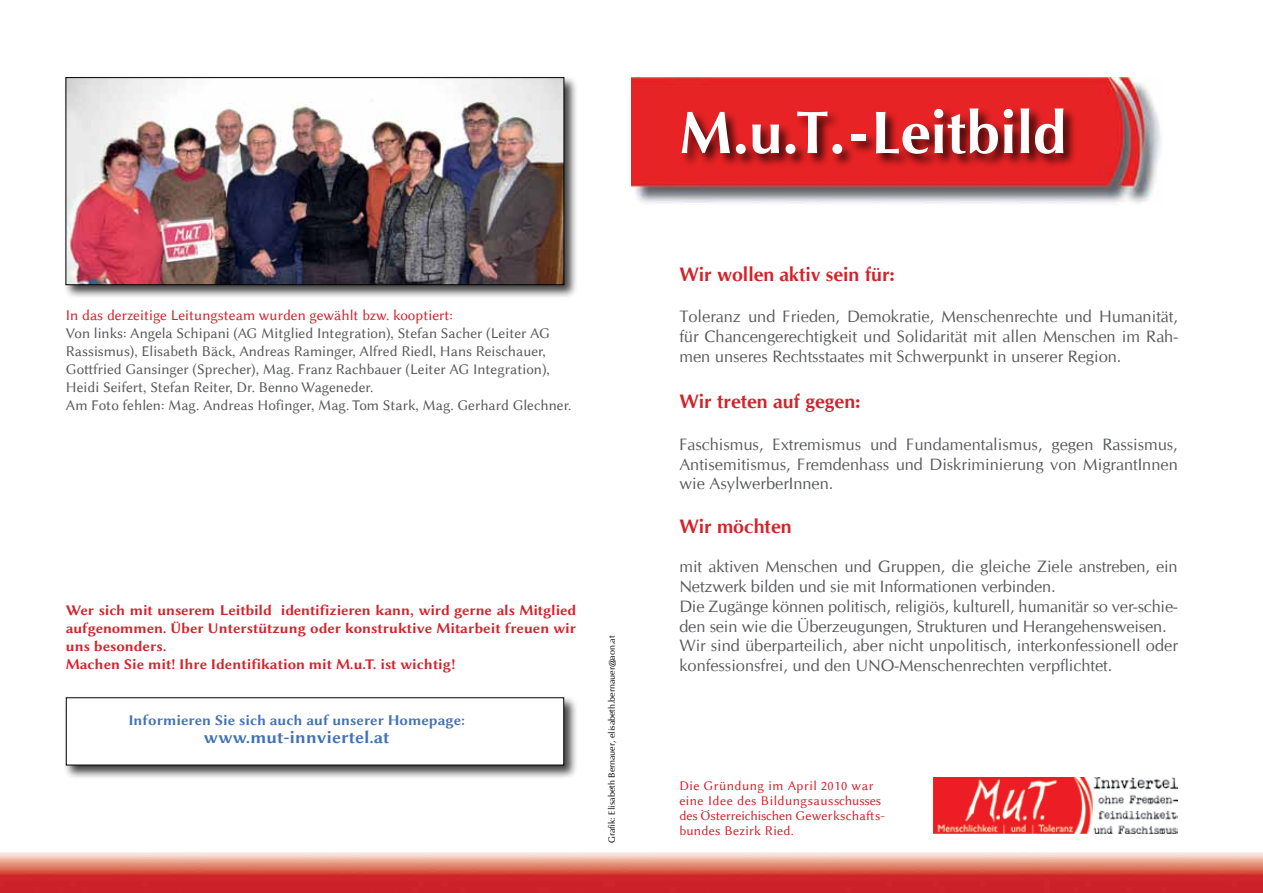
<style>
.page{position:relative;width:1263px;height:893px;background:#fff}
.page>*{position:absolute;margin:0;border:0;box-sizing:border-box;transform-origin:0 0}
.t1{font:700 60px "CG Omega";color:#fff}
.t2{font:700 19.5px "CG Omega";color:#d2232a}
.t3{font:18px "Linux Biolinum GB";color:#4172b7}
.t4{font:16.5px/19.8px "CG Omega";color:#58595b;text-align:justify}
.t5{font:15px/18px "Linux Biolinum G";color:#58595b}
.t6{font:15px/18px "Linux Biolinum GB";color:#d2232a}
.t7{font:15px "Linux Biolinum G";color:#d2232a}
.t8{font:15px "Linux Biolinum GB";color:#4172b7}
.t9{font:13.5px/15px "Linux Biolinum G";letter-spacing:.02em;color:#d2232a}
.t10{font:9px "CG Omega";color:#000}
</style>
<div class="page">
<div style="left:64px;top:695px;width:514px;height:84px;background:#000;opacity:.75"></div>
<div style="left:66px;top:698px;width:498px;height:67px;background:#fff"></div>
<img style="left:631px;top:78px;width:532px;height:126px">
<div style="left:680px;top:107px;width:397px;height:61px;background:#000;opacity:.75"></div>
<img style="left:641px;top:852px;width:622px;height:41px">
<img style="left:0;top:852px;width:641px;height:41px">
<div style="left:63px;top:75px;width:515px;height:224px;background:#000;opacity:.75"></div>
<img style="left:68px;top:79px;width:494px;height:204px">
<div style="left:66px;top:77px;width:498px;height:208px;border:1px solid #000"></div>
<img style="left:933px;top:778px;width:245px;height:55px">
<p class="t7" style="left:66px;top:306px;width:388px">In das derzeitige Leitungsteam wurden gewählt bzw. kooptiert:</p>
<p class="t5" style="left:66px;top:324px;width:507px">Von links: Angela Schipani (AG Mitglied Integration), Stefan Sacher (Leiter AG Rassismus), Elisabeth Bäck, Andreas Raminger, Alfred Riedl, Hans Reischauer, Gottfried Gansinger (Sprecher), Mag. Franz Rachbauer (Leiter AG Integration), Heidi Seifert, Stefan Reiter, Dr. Benno Wageneder.<br>Am Foto fehlen: Mag. Andreas Hofinger, Mag. Tom Stark, Mag. Gerhard Glechner.</p>
<p class="t6" style="left:66px;top:600px;width:512px">Wer sich mit unserem Leitbild identifizieren kann, wird gerne als Mitglied aufgenommen. Über Unterstützung oder konstruktive Mitarbeit freuen wir uns besonders.<br>Machen Sie mit! Ihre Identifikation mit M.u.T. ist wichtig!</p>
<p class="t8" style="left:128px;top:710px;width:338px">Informieren Sie sich auch auf unserer Homepage:</p>
<p class="t3" style="left:204px;top:725px;width:187px">www.mut-innviertel.at</p>
<p class="t10" style="left:606px;top:843px;width:209px;rotate:-90deg">Grafik: Elisabeth Bernauer, elisabeth.bernauer@aon.at</p>
<h1 class="t1" style="left:679px;top:95px;width:388px">M.u.T.-Leitbild</h1>
<p class="t2" style="left:679px;top:261px;width:217px">Wir wollen aktiv sein für:</p>
<p class="t4" style="left:679px;top:307px;width:500px">Toleranz und Frieden, Demokratie, Menschenrechte und Humanität, für Chancengerechtigkeit und Solidarität mit allen Menschen im Rah&shy;men unseres Rechtsstaates mit Schwerpunkt in unserer Region.</p>
<p class="t2" style="left:679px;top:389px;width:183px">Wir treten auf gegen:</p>
<p class="t4" style="left:679px;top:434px;width:500px">Faschismus, Extremismus und Fundamentalismus, gegen Rassismus, Antisemitismus, Fremdenhass und Diskriminierung von MigrantInnen wie AsylwerberInnen.</p>
<p class="t2" style="left:679px;top:513px;width:114px">Wir möchten</p>
<p class="t4" style="left:679px;top:557px;width:500px;text-align:left">mit aktiven Menschen und Gruppen, die gleiche Ziele anstreben, ein Netzwerk bilden und sie mit Informationen verbinden.<br>Die Zugänge können politisch, religiös, kulturell, humanitär so ver-schie&shy;den sein wie die Überzeugungen, Strukturen und Herangehensweisen.<br>Wir sind überparteilich, aber nicht unpolitisch, interkonfessionell oder konfessionsfrei, und den UNO-Menschenrechten verpflichtet.</p>
<p class="t9" style="left:679px;top:778px;width:207px">Die Gründung im April 2010 war eine Idee des Bildungsausschusses des Österreichischen Gewerkschafts&shy;bundes Bezirk Ried.</p>
</div>
